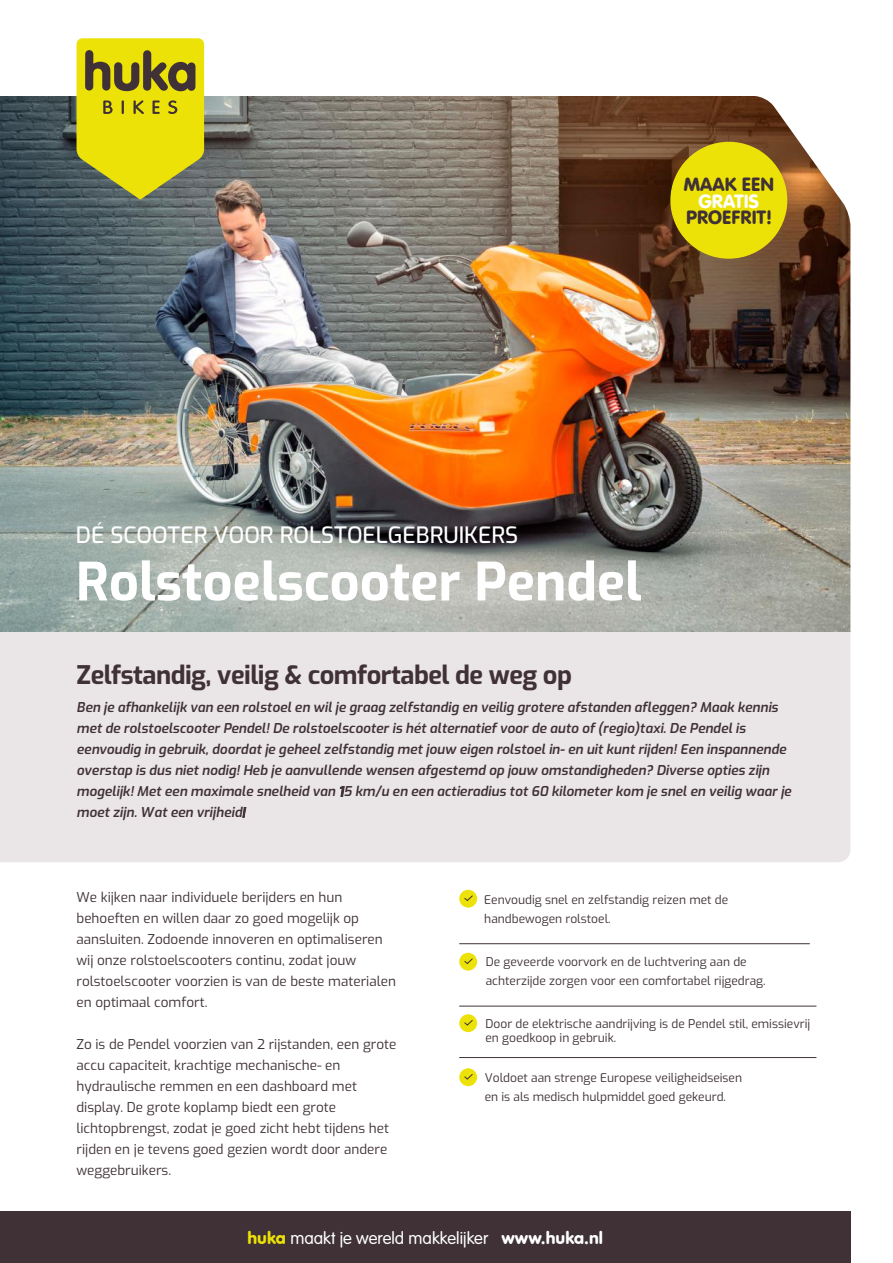
<style>
.page{position:relative;width:893px;height:1263px;background:#fff}
.page>*{position:absolute;margin:0;border:0;box-sizing:border-box;transform-origin:0 0}
.t1{font:700 52.5px "Exo";color:#fff}
.t2{font:700 25.5px "Exo";letter-spacing:-.02em;color:#3f3135}
.t3{font:500 22.5px "Exo";color:#fff}
.t4{font:20.1px "VAG Rundschrift D";color:#3f3135}
.t5{font:20.1px "VAG Rundschrift D";color:#fff}
.t6{font:300 18px "VAG Rundschrift D";color:#fff}
.t7{font:italic 600 13.5px/21px "Exo";color:#3f3135}
.t8{font:13.5px/21px "Exo";color:#3f3135}
.t9{font:12px/18.8px "Exo";color:#3f3135}
.s1{font-weight:400;color:#ede208}
.s2{font-weight:400}
</style>
<div class="page">
<div style="left:0;top:632px;width:850px;height:230px;background:#eae5e7"></div>
<div style="left:0;top:1212px;width:850px;height:51px;background:#3f3135"></div>
<div style="left:459px;top:890px;width:18px;height:18px;background:#ede208;border-radius:50%"></div>
<svg style="left:464px;top:895px;width:9px;height:6px"></svg>
<div style="left:459px;top:953px;width:18px;height:18px;background:#ede208;border-radius:50%"></div>
<svg style="left:464px;top:958px;width:9px;height:6px"></svg>
<div style="left:459px;top:1014px;width:18px;height:18px;background:#ede208;border-radius:50%"></div>
<svg style="left:464px;top:1020px;width:9px;height:6px"></svg>
<hr style="left:459px;top:943px;width:351px;height:1px;background:#3f3135">
<hr style="left:459px;top:1006px;width:357px;height:1px;background:#3f3135">
<div style="left:459px;top:1068px;width:18px;height:18px;background:#ede208;border-radius:50%"></div>
<svg style="left:464px;top:1074px;width:9px;height:6px"></svg>
<hr style="left:459px;top:1057px;width:357px;height:1px;background:#3f3135">
<img style="left:0;top:42px;width:851px;height:589px">
<svg style="left:77px;top:38px;width:127px;height:162px;background:#c3bb1b"></svg>
<h3 class="t4" style="left:684px;top:173px;width:92px">MAAK EEN</h3>
<h3 class="t5" style="left:698px;top:189px;width:63px">GRATIS</h3>
<h3 class="t4" style="left:686px;top:205px;width:87px">PROEFRIT!</h3>
<h3 class="t3" style="left:76px;top:518px;width:444px">DÉ SCOOTER VOOR ROLSTOELGEBRUIKERS</h3>
<h1 class="t1" style="left:76px;top:542px;width:567px">Rolstoelscooter Pendel</h1>
<h2 class="t2" style="left:77px;top:655px;width:497px">Zelfstandig, veilig &amp; comfortabel de weg op</h2>
<p class="t7" style="left:77px;top:696px;width:716px">Ben je afhankelijk van een rolstoel en wil je graag zelfstandig en veilig grotere afstanden afleggen? Maak kennis met de rolstoelscooter Pendel! De rolstoelscooter is hét alternatief voor de auto of (regio)taxi. De Pendel is eenvoudig in gebruik, doordat je geheel zelfstandig met jouw eigen rolstoel in- en uit kunt rijden! Een inspannende overstap is dus niet nodig! Heb je aanvullende wensen afgestemd op jouw omstandigheden? Diverse opties zijn mogelijk! Met een maximale snelheid van 15 km/u en een actieradius tot 60 kilometer kom je snel en veilig waar je moet zijn. Wat een vrijheid!</p>
<p class="t8" style="left:77px;top:886px;width:321px">We kijken naar individuele berijders en hun behoeften en willen daar zo goed mogelijk op aansluiten. Zodoende innoveren en optimaliseren wij onze rolstoelscooters continu, zodat jouw rolstoelscooter voorzien is van de beste materialen en optimaal comfort.</p>
<p class="t8" style="left:77px;top:1033px;width:321px">Zo is de Pendel voorzien van 2 rijstanden, een grote accu capaciteit, krachtige mechanische- en hydraulische remmen en een dashboard met display. De grote koplamp biedt een grote lichtopbrengst, zodat je goed zicht hebt tijdens het rijden en je tevens goed gezien wordt door andere weggebruikers.</p>
<p class="t9" style="left:484px;top:889px;width:245px">Eenvoudig snel en zelfstandig reizen met de handbewogen rolstoel.</p>
<p class="t9" style="left:486px;top:952px;width:281px">De geveerde voorvork en de luchtvering aan de achterzijde zorgen voor een comfortabel rijgedrag.</p>
<p class="t9" style="left:485px;top:1015px;width:326px;line-height:14.4px">Door de elektrische aandrijving is de Pendel stil, emissievrij en goedkoop in gebruik.</p>
<p class="t9" style="left:485px;top:1068px;width:259px">Voldoet aan strenge Europese veiligheidseisen en is als medisch hulpmiddel goed gekeurd.</p>
<h3 class="t6" style="left:247px;top:1228px;width:357px"><span class="s1">huka</span> maakt je wereld makkelijker <span class="s2">www.huka.nl</span></h3>
</div>
